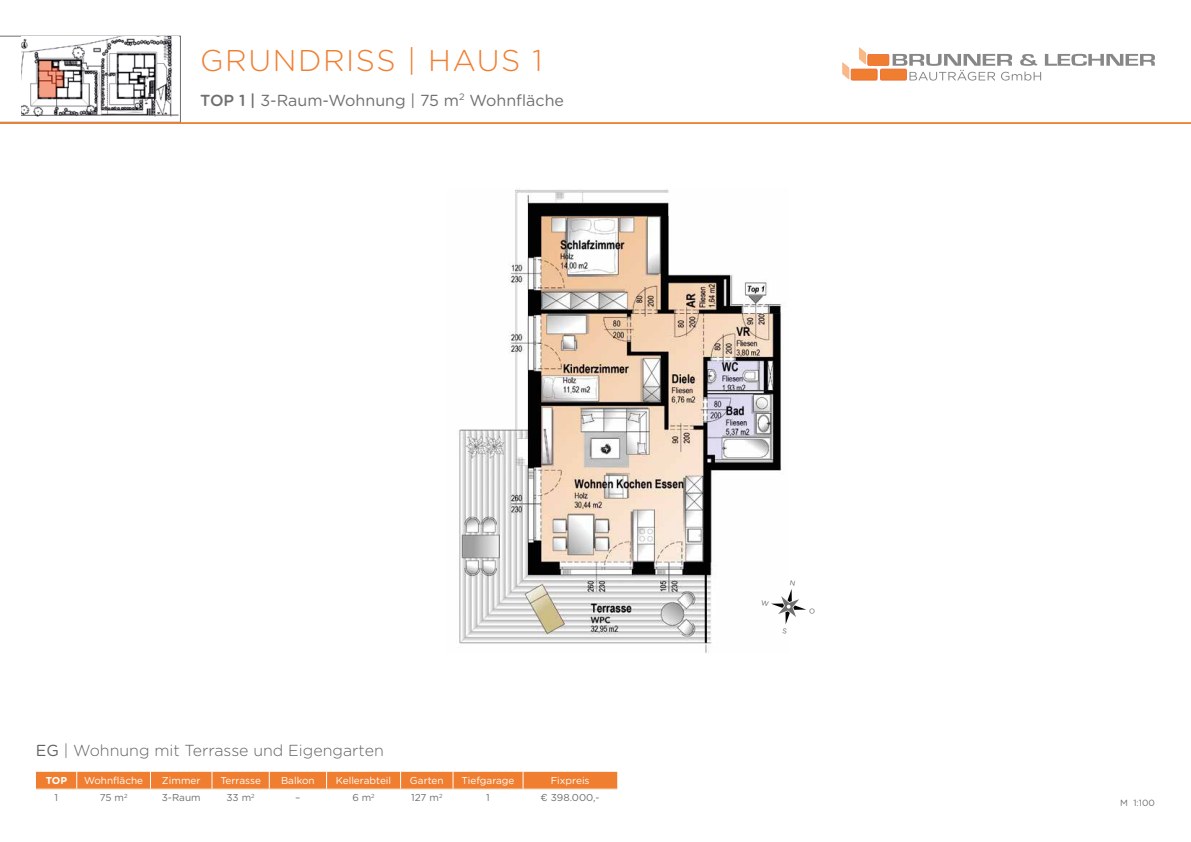
<style>
.page{position:relative;width:1191px;height:842px;background:#fff}
.page>*{position:absolute;margin:0;border:0;box-sizing:border-box;transform-origin:0 0}
.t1{font:300 30px "Gotham Rounded";letter-spacing:.05em;color:#f07e31}
.t2{font:16px "Gotham Rounded";color:#706f6f}
.t3{font:300 15.9px "Gotham Rounded";color:#646363}
.t4{font:10px "Gotham Rounded";color:#fff}
.t5{font:10px "Gotham Rounded";color:#706f6f}
.t6{font:700 10px "Gotham Rounded";color:#fff}
.t7{font:9px "Gotham Rounded";color:#706f6f}
.s1{font-weight:500}
.s2{font-weight:400}
</style>
<div class="page">
<img style="left:458px;top:189px;width:324px;height:464px">
<svg style="left:0;top:36px;width:181px;height:86px"></svg>
<svg style="left:842px;top:47px;width:313px;height:34px"></svg>
<hr style="left:0;top:122px;width:1191px;height:2px;background:#f07e31">
<img style="left:21px;top:36px;width:158px;height:81px">
<svg style="left:36px;top:772px;width:581px;height:17px;background:#f08237"></svg>
<svg style="left:761px;top:581px;width:45px;height:52px"></svg>
<h1 class="t1" style="left:200px;top:41px;width:344px">GRUNDRISS | HAUS 1</h1>
<h2 class="t2" style="left:200px;top:89px;width:365px"><span class="s1">TOP 1 |</span> 3-Raum-Wohnung | 75 m<sup>2</sup> Wohnfläche</h2>
<h3 class="t3" style="left:36px;top:739px;width:349px"><span class="s2">EG</span> | Wohnung mit Terrasse und Eigengarten</h3>
<p class="t6" style="left:46px;top:773px;width:23px">TOP</p>
<p class="t4" style="left:84px;top:774px;width:61px">Wohnfläche</p>
<p class="t4" style="left:162px;top:774px;width:40px">Zimmer</p>
<p class="t4" style="left:220px;top:774px;width:42px">Terrasse</p>
<p class="t4" style="left:281px;top:774px;width:35px">Balkon</p>
<p class="t4" style="left:336px;top:774px;width:57px">Kellerabteil</p>
<p class="t4" style="left:410px;top:774px;width:35px">Garten</p>
<p class="t4" style="left:461px;top:774px;width:54px">Tiefgarage</p>
<p class="t4" style="left:551px;top:774px;width:40px">Fixpreis</p>
<p class="t5" style="left:55px;top:791px;width:5px">1</p>
<p class="t5" style="left:100px;top:791px;width:29px">75 m<sup>2</sup></p>
<p class="t5" style="left:162px;top:791px;width:40px">3-Raum</p>
<p class="t5" style="left:226px;top:791px;width:30px">33 m<sup>2</sup></p>
<p class="t5" style="left:295px;top:791px;width:7px">–</p>
<p class="t5" style="left:352px;top:791px;width:24px">6 m<sup>2</sup></p>
<p class="t5" style="left:411px;top:791px;width:33px">127 m<sup>2</sup></p>
<p class="t5" style="left:486px;top:791px;width:5px">1</p>
<p class="t5" style="left:540px;top:791px;width:61px">€ 398.000,-</p>
<p class="t7" style="left:1120px;top:797px;width:36px">M 1:100</p>
</div>
